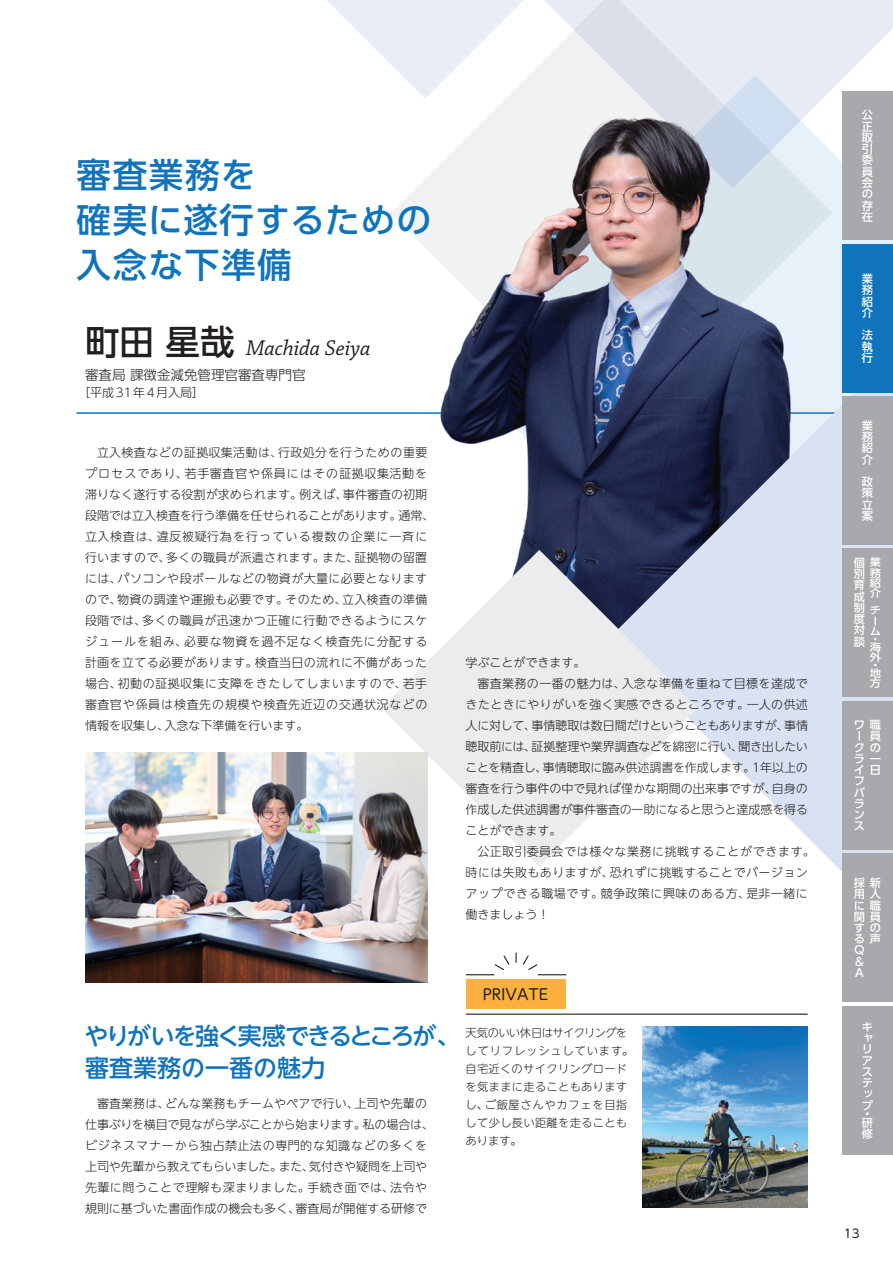
<style>
.page{position:relative;width:893px;height:1263px;background:#fff}
.page>*{position:absolute;margin:0;border:0;box-sizing:border-box;transform-origin:0 0}
.t1{font:500 34.5px/45px "UD Shin Go Pro";letter-spacing:.045em;color:#1074bc}
.t2{font:500 24px/31.5px "UD Shin Go NT Pro";letter-spacing:-.05em;color:#1074bc}
.t3{font:italic 22.5px "Chaparral Pro";letter-spacing:-.005em;color:#231f20}
.t4{font:15px "UD Shin M Go Pro";color:#231f20}
.t5{font:300 13.5px "UD Shin Go Pro";color:#231f20}
.t6{font:300 12px/21px "UD Shin Go NT Pro";letter-spacing:.025em;color:#231f20}
.t7{font:300 12px/21px "UD Shin Go NT Pro";color:#231f20;text-align:center}
.t8{font:300 12px "UD Shin Go NT Pro";letter-spacing:-.04em;color:#231f20}
.t9{font:300 12px "UD Shin Go NT Pro";letter-spacing:-.03em;color:#231f20}
.t10{font:300 12px "UD Shin Go NT Pro";letter-spacing:-.025em;color:#231f20}
.t11{font:300 12px "UD Shin Go NT Pro";letter-spacing:-.005em;color:#231f20}
.t12{font:300 12px "UD Shin Go NT Pro";letter-spacing:-.02em;color:#231f20}
.t13{font:300 12px "UD Shin Go NT Pro";letter-spacing:.055em;color:#231f20}
.t14{font:300 12px "UD Shin Go NT Pro";letter-spacing:.045em;color:#231f20}
.t15{font:300 12px "UD Shin Go NT Pro";letter-spacing:.05em;color:#231f20}
.t16{font:300 12px "UD Shin Go Pro";letter-spacing:.06em;color:#231f20}
.t17{font:12px "UD Shin Go Pro";color:#231f20}
.t18{font:300 11.25px/18px "UD Shin M Go Pro";letter-spacing:.03em;color:#231f20}
.t19{font:500 11.25px/11.2px "UD Shin Go Pro";color:#fff;text-align:justify}
.t20{font:500 10.35px/10.4px "UD Shin Go Pro";color:#fff;scale:1.09 1}
.s1{font-family:"UD Shin Go Pro";font-weight:500;font-style:normal;font-size:34.5px}
.s2{font-size:10.35px}
</style>
<div class="page">
<svg style="left:832px;top:0;width:61px;height:189px;fill:#e6ebf6"></svg>
<svg style="left:391px;top:0;width:441px;height:222px;fill:#e6ebf6"></svg>
<svg style="left:327px;top:0;width:219px;height:99px"></svg>
<hr style="left:77px;top:412px;width:816px;height:2px;background:#1074bc">
<img style="left:400px;top:99px;width:439px;height:451px">
<svg style="left:609px;top:354px;width:284px;height:518px;background:#a1a9be"></svg>
<svg style="left:381px;top:550px;width:317px;height:317px;fill:#ececee"></svg>
<img style="left:85px;top:753px;width:342px;height:229px">
<img style="left:642px;top:1027px;width:166px;height:181px">
<div style="left:466px;top:979px;width:99px;height:30px;background:#fbb03f"></div>
<svg style="left:465px;top:952px;width:102px;height:24px"></svg>
<hr style="left:466px;top:1013px;width:341px;height:2px;background:#231f20">
<div style="left:842px;top:91px;width:51px;height:149px;background:#a8a9ad"></div>
<div style="left:842px;top:244px;width:51px;height:149px;background:#1074bc"></div>
<div style="left:842px;top:396px;width:51px;height:149px;background:#a8a9ad"></div>
<div style="left:842px;top:549px;width:51px;height:148px;background:#a8a9ad"></div>
<div style="left:842px;top:701px;width:51px;height:149px;background:#a8a9ad"></div>
<div style="left:842px;top:853px;width:51px;height:149px;background:#a8a9ad"></div>
<div style="left:842px;top:1006px;width:51px;height:148px;background:#a8a9ad"></div>
<h1 class="t1" style="left:77px;top:151px;width:356px">審査業務を<br>確実に遂行するための入念な下準備</h1>
<h3 class="t3" style="left:85px;top:335px;width:287px"><span class="s1">町田 星哉</span> Machida Seiya</h3>
<p class="t5" style="left:85px;top:364px;width:222px">審査局課徴金減免管理官審査専門官</p>
<p class="t16" style="left:78px;top:382px;width:127px">［平成31年4月入局］</p>
<p class="t6" style="left:85px;top:442px;width:351px;text-indent:12px">立入検査などの証拠収集活動は、行政処分を行うための重要プロセスであり、若手審査官や係員にはその証拠収集活動を滞りなく遂行する役割が求められます。例えば、事件審査の初期段階では立入検査を行う準備を任せられることがあります。通常、立入検査は、違反被疑行為を行っている複数の企業に一斉に行いますので、多くの職員が派遣されます。また、証拠物の留置には、パソコンや段ボールなどの物資が大量に必要となりますので、物資の調達や運搬も必要です。そのため、立入検査の準備段階では、多くの職員が迅速かつ正確に行動できるようにスケジュールを組み、必要な物資を過不足なく検査先に分配する計画を立てる必要があります。検査当日の流れに不備があった場合、初動の証拠収集に支障をきたしてしまいますので、若手審査官や係員は検査先の規模や検査先近辺の交通状況などの情報を収集し、入念な下準備を行います。</p>
<p class="t7" style="left:466px;top:652px;width:121px">学ぶことができます。</p>
<p class="t14" style="left:478px;top:674px;width:332px">審査業務の一番の魅力は、入念な準備を重ねて目標を達成で</p>
<p class="t6" style="left:466px;top:694px;width:344px">きたときにやりがいを強く実感できるところです。一人の供述</p>
<p class="t8" style="left:466px;top:716px;width:344px">人に対して、事情聴取は数日間だけということもありますが、事情</p>
<p class="t9" style="left:466px;top:737px;width:344px">聴取前には、証拠整理や業界調査などを綿密に行い、聞き出したい</p>
<p class="t10" style="left:466px;top:758px;width:344px">ことを精査し、事情聴取に臨み供述調書を作成します。1年以上の</p>
<p class="t11" style="left:466px;top:779px;width:344px">審査を行う事件の中で見れば僅かな期間の出来事ですが、自身の</p>
<p class="t12" style="left:466px;top:800px;width:344px">作成した供述調書が事件審査の一助になると思うと達成感を得る</p>
<p class="t7" style="left:466px;top:820px;width:97px">ことができます。</p>
<p class="t15" style="left:478px;top:842px;width:339px">公正取引委員会では様々な業務に挑戦することができます。</p>
<p class="t6" style="left:466px;top:862px;width:344px">時には失敗もありますが、恐れずに挑戦することでバージョン</p>
<p class="t13" style="left:466px;top:884px;width:344px">アップできる職場です。競争政策に興味のある方、是非一緒に</p>
<p class="t6" style="left:466px;top:904px;width:85px">働きましょう！</p>
<h2 class="t2" style="left:85px;top:1020px;width:377px">やりがいを強く実感できるところが、審査業務の一番の魅力</h2>
<p class="t7" style="left:85px;top:1093px;width:350px">審査業務は、どんな業務もチームやペアで行い、上司や先輩の<br>仕事ぶりを横目で見ながら学ぶことから始まります。私の場合は、ビジネスマナーから独占禁止法の専門的な知識などの多くを上司や先輩から教えてもらいました。また、気付きや疑問を上司や先輩に問うことで理解も深まりました。手続き面では、法令や規則に基づいた書面作成の機会も多く、審査局が開催する研修で</p>
<p class="t4" style="left:483px;top:982px;width:67px">PRIVATE</p>
<p class="t18" style="left:466px;top:1023px;width:169px">天気のいい休日はサイクリングをしてリフレッシュしています。自宅近くのサイクリングロードを気ままに走ることもありますし、ご飯屋さんやカフェを目指して少し長い距離を走ることもあります。</p>
<p class="t19" style="left:862px;top:109px;width:13px">公正取引委員会の存在</p>
<p class="t19" style="left:862px;top:273px;width:13px">業務紹介</p>
<p class="t19" style="left:862px;top:329px;width:13px">法執行</p>
<p class="t19" style="left:862px;top:420px;width:13px">業務紹介</p>
<p class="t19" style="left:862px;top:476px;width:13px">政策立案</p>
<p class="t20" style="left:870px;top:557px;width:12px;text-align:justify">業務紹介</p>
<p class="t20" style="left:870px;top:605px;width:11px">チー</p>
<p class="t20" style="left:870px;top:635px;width:12px;line-height:7.8px">・海</p>
<p class="t20" style="left:870px;top:653px;width:12px;line-height:7.8px">外・地</p>
<p class="t20" style="left:870px;top:677px;width:12px">方</p>
<p class="t19" style="left:854px;top:557px;width:28px;text-align:left">個<br>別<br>育<br>成<br>制<br>度<br>対<span class="s2">ム</span>談</p>
<p class="t19" style="left:854px;top:719px;width:13px;text-align:left">ワークライフバランス</p>
<p class="t19" style="left:870px;top:719px;width:13px">職員の一日</p>
<p class="t19" style="left:854px;top:877px;width:28px;text-align:left">採新用<br>に<br>関<br>す<br>る<br>Ｑ<br>＆<br>Ａ</p>
<p class="t19" style="left:870px;top:888px;width:13px">人職員の声</p>
<p class="t19" style="left:862px;top:1021px;width:13px;text-align:left">キャリアステップ</p>
<p class="t19" style="left:862px;top:1109px;width:12px;line-height:8.4px">・研</p>
<p class="t19" style="left:862px;top:1127px;width:13px">修</p>
<p class="t17" style="left:844px;top:1223px;width:17px">13</p>
</div>
